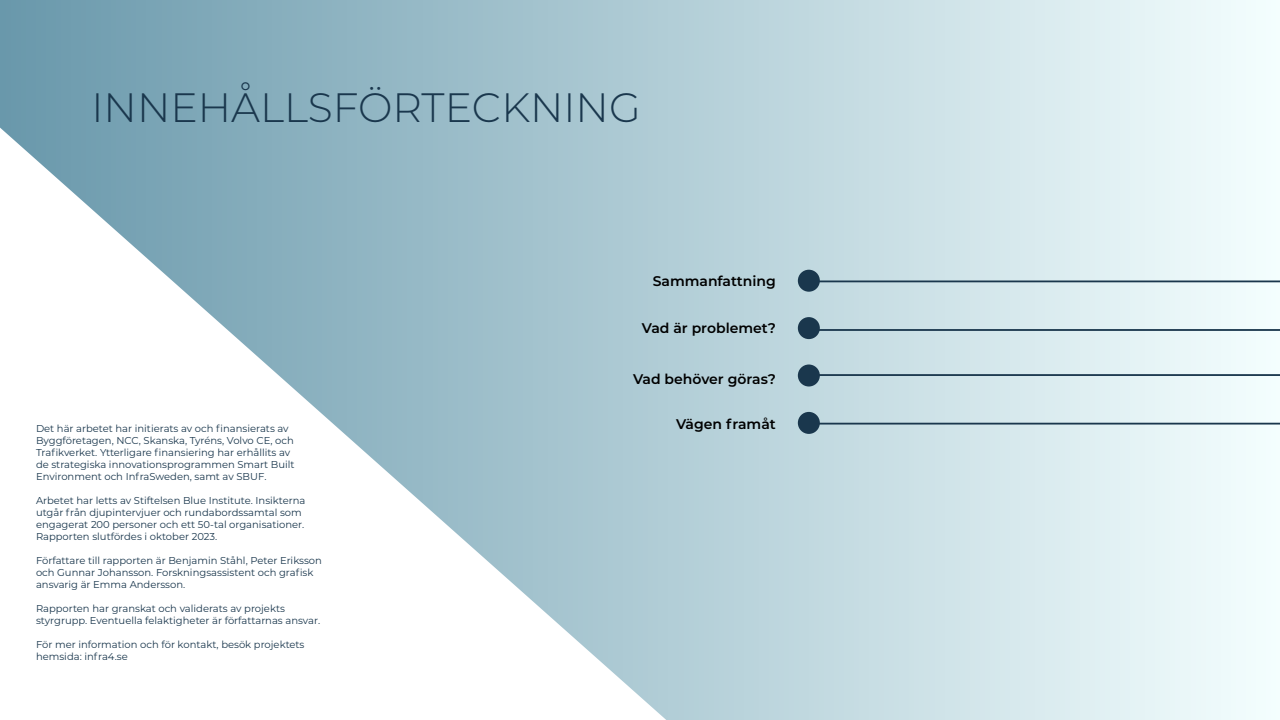
<style>
.page{position:relative;width:1280px;height:720px;background:#fff}
.page>*{position:absolute;margin:0;border:0;box-sizing:border-box;transform-origin:0 0}
.t1{font:300 41px "Montserrat";color:#1a374d}
.t2{font:600 14px "Montserrat";color:#000}
.t3{font:10px/12px "Montserrat";color:#1a374d}
</style>
<div class="page">
<div style="left:0;top:0;width:1280px;height:720px;background:linear-gradient(to right,#6998ab,#f3fefe)"></div>
<svg style="left:0;top:128px;width:666px;height:592px"></svg>
<div style="left:798px;top:270px;width:22px;height:22px;background:#1a374d;border-radius:50%"></div>
<div style="left:798px;top:317px;width:22px;height:22px;background:#1a374d;border-radius:50%"></div>
<div style="left:798px;top:365px;width:22px;height:22px;background:#1a374d;border-radius:50%"></div>
<div style="left:798px;top:412px;width:22px;height:22px;background:#1a374d;border-radius:50%"></div>
<hr style="left:816px;top:281px;width:464px;height:1px;background:#1a374d">
<hr style="left:816px;top:329px;width:464px;height:2px;background:#1a374d">
<hr style="left:816px;top:374px;width:464px;height:2px;background:#1a374d">
<hr style="left:816px;top:423px;width:464px;height:2px;background:#1a374d">
<p class="t1" style="left:92px;top:79px;width:551px">INNEHÅLLSFÖRTECKNING</p>
<p class="t3" style="left:36px;top:422px;width:260px">Det här arbetet har initierats av och finansierats av Byggföretagen, NCC, Skanska, Tyréns, Volvo CE, och Trafikverket. Ytterligare finansiering har erhållits av de strategiska innovationsprogrammen Smart Built Environment och InfraSweden, samt av SBUF.</p>
<p class="t3" style="left:36px;top:494px;width:271px">Arbetet har letts av Stiftelsen Blue Institute. Insikterna utgår från djupintervjuer och rundabordssamtal som engagerat 200 personer och ett 50-tal organisationer.<br>Rapporten slutfördes i oktober 2023.</p>
<p class="t3" style="left:36px;top:554px;width:288px">Författare till rapporten är Benjamin Ståhl, Peter Eriksson och Gunnar Johansson. Forskningsassistent och grafisk ansvarig är Emma Andersson.</p>
<p class="t3" style="left:36px;top:602px;width:286px">Rapporten har granskat och validerats av projekts styrgrupp. Eventuella felaktigheter är författarnas ansvar.</p>
<p class="t3" style="left:36px;top:638px;width:270px">För mer information och för kontakt, besök projektets hemsida: infra4.se</p>
<p class="t2" style="left:653px;top:271px;width:125px">Sammanfattning</p>
<p class="t2" style="left:642px;top:319px;width:135px">Vad är problemet?</p>
<p class="t2" style="left:633px;top:369px;width:144px">Vad behöver göras?</p>
<p class="t2" style="left:676px;top:414px;width:101px">Vägen framåt</p>
</div>
